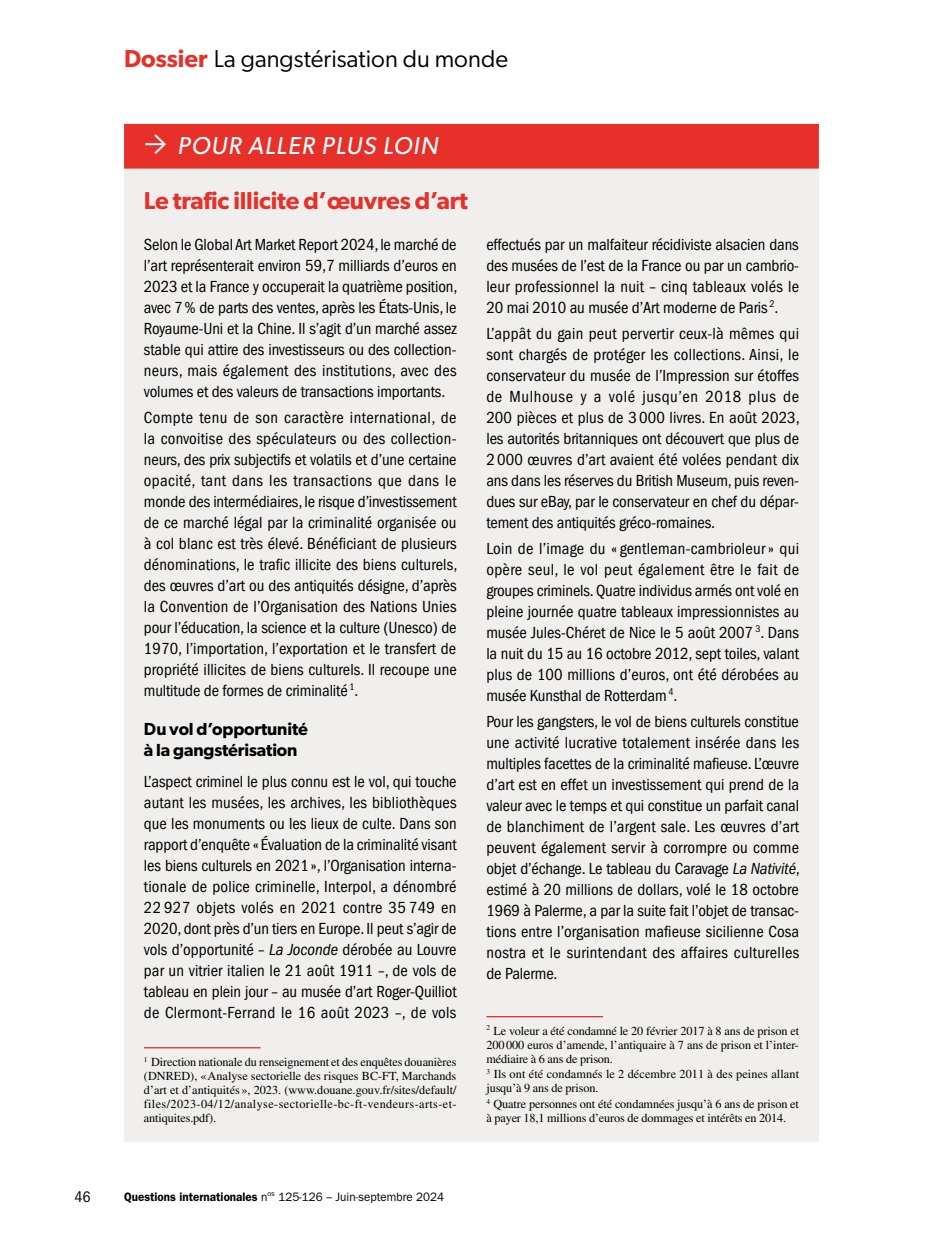
<style>
.page{position:relative;width:943px;height:1241px;background:#fff}
.page>*{position:absolute;margin:0;border:0;box-sizing:border-box;transform-origin:0 0}
.t1{font:24.5px "Gibson";color:#000}
._07_H1_TITRE{font:600 24.5px "Gibson";letter-spacing:-.01em;color:#e73029}
._07_Bandeau{font:italic 24.5px "Gibson";letter-spacing:.05em;color:#fff}
._07_H2_INTERTITRE_1{font:600 17.5px/21px "Gibson";letter-spacing:-.01em;color:#000}
._07_TXT_COUR{font:condensed 16.62px/21px "ITC Franklin Gothic Std";letter-spacing:-.005em;color:#000;text-align:justify}
.t2{font:condensed 15.75px "ITC Franklin Gothic Std";color:#000}
._07_NOTE__auto{font:12.25px/14px "Times LT Std";letter-spacing:-.01em;color:#000;text-align:justify}
._07_NOTE__auto-2{font:12.25px/14px "Times LT Std";letter-spacing:.01em;color:#000}
.t3{font:12.25px "ITC Franklin Gothic Std";color:#000;scale:.95 1}
.s1{font-weight:600;color:#e73029}
.s2{font-family:"Freight Sans Pro";font-style:normal;font-size:31.5px}
.s3{font-style:italic}
.s4{font-weight:600}
</style>
<div class="page">
<div style="left:124px;top:124px;width:695px;height:1017px;background:#f0efee"></div>
<div style="left:124px;top:124px;width:695px;height:45px;background:#e73029"></div>
<hr style="left:144px;top:1046px;width:116px;height:2px;background:#e73029">
<hr style="left:486px;top:1015px;width:117px;height:2px;background:#e73029">
<p class="t2" style="left:74px;top:1187px;width:18px">46</p>
<h1 class="t1" style="left:124px;top:43px;width:385px"><span class="s1">Dossier</span> La gangstérisation du monde</h1>
<p class="_07_Bandeau" style="left:144px;top:131px;width:296px"><span class="s2">J</span> POUR ALLER PLUS LOIN</p>
<h1 class="_07_H1_TITRE" style="left:144px;top:186px;width:325px">Le trafic illicite d’œuvres d’art</h1>
<p class="_07_TXT_COUR" style="left:144px;top:234px;width:315px">Selon le Global Art Market Report 2024, le marché de l’art représenterait environ 59,7 milliards d’euros en 2023 et la France y occuperait la quatrième position, avec 7% de parts des ventes, après les États-Unis, le Royaume-Uni et la Chine. Il s’agit d’un marché assez stable qui attire des investisseurs ou des collection&shy;neurs, mais également des institutions, avec des volumes et des valeurs de transactions importants.</p>
<p class="_07_TXT_COUR" style="left:144px;top:407px;width:315px">Compte tenu de son caractère international, de la convoitise des spéculateurs ou des collection&shy;neurs, des prix subjectifs et volatils et d’une certaine opacité, tant dans les transactions que dans le monde des intermédiaires, le risque d’investissement de ce marché légal par la criminalité organisée ou à col blanc est très élevé. Bénéficiant de plusieurs dénominations, le trafic illicite des biens culturels, des œuvres d’art ou des antiquités désigne, d’après la Convention de l’Organisation des Nations Unies pour l’éducation, la science et la culture (Unesco) de 1970, l’importation, l’exportation et le transfert de propriété illicites de biens culturels. Il recoupe une multitude de formes de criminalité <sup>1</sup>.</p>
<h2 class="_07_H2_INTERTITRE_1" style="left:144px;top:717px;width:165px">Du vol d’opportunité à la gangstérisation</h2>
<p class="_07_TXT_COUR" style="left:144px;top:770px;width:314px">L’aspect criminel le plus connu est le vol, qui touche autant les musées, les archives, les bibliothèques que les monuments ou les lieux de culte. Dans son rapport d’enquête «Évaluation de la criminalité visant les biens culturels en 2021», l’Organisation interna&shy;tionale de police criminelle, Interpol, a dénombré 22 927 objets volés en 2021 contre 35 749 en 2020, dont près d’un tiers en Europe. Il peut s’agir de vols d’opportunité – <span class="s3">La Joconde</span> dérobée au Louvre par un vitrier italien le 21 août 1911 –, de vols de tableau en plein jour – au musée d’art Roger-Quilliot de Clermont-Ferrand le 16 août 2023 –, de vols</p>
<p class="_07_NOTE__auto" style="left:144px;top:1054px;width:314px"><sup>1</sup> Direction nationale du renseignement et des enquêtes douanières (DNRED), «Analyse sectorielle des risques BC-FT, Marchands d’art et d’antiquités », 2023. (www.douane.gouv.fr/sites/default/ files/2023-04/12/analyse-sectorielle-bc-ft-vendeurs-arts-et&shy;antiquites.pdf).</p>
<p class="_07_TXT_COUR" style="left:486px;top:234px;width:314px">effectués par un malfaiteur récidiviste alsacien dans des musées de l’est de la France ou par un cambrio&shy;leur professionnel la nuit – cinq tableaux volés le 20 mai 2010 au musée d’Art moderne de Paris <sup>2</sup>.</p>
<p class="_07_TXT_COUR" style="left:486px;top:323px;width:315px">L’appât du gain peut pervertir ceux-là mêmes qui sont chargés de protéger les collections. Ainsi, le conservateur du musée de l’Impression sur étoffes de Mulhouse y a volé jusqu’en 2018 plus de 200 pièces et plus de 3 000 livres. En août 2023, les autorités britanniques ont découvert que plus de 2 000 œuvres d’art avaient été volées pendant dix ans dans les réserves du British Museum, puis reven&shy;dues sur eBay, par le conservateur en chef du dépar&shy;tement des antiquités gréco-romaines.</p>
<p class="_07_TXT_COUR" style="left:486px;top:538px;width:314px">Loin de l’image du « gentleman-cambrioleur» qui opère seul, le vol peut également être le fait de groupes criminels. Quatre individus armés ont volé en pleine journée quatre tableaux impressionnistes au musée Jules-Chéret de Nice le 5 août 2007 <sup>3</sup>. Dans la nuit du 15 au 16 octobre 2012, sept toiles, valant plus de 100 millions d’euros, ont été dérobées au musée Kunsthal de Rotterdam <sup>4</sup>.</p>
<p class="_07_TXT_COUR" style="left:486px;top:711px;width:315px">Pour les gangsters, le vol de biens culturels constitue une activité lucrative totalement insérée dans les multiples facettes de la criminalité mafieuse. L’œuvre d’art est en effet un investissement qui prend de la valeur avec le temps et qui constitue un parfait canal de blanchiment de l’argent sale. Les œuvres d’art peuvent également servir à corrompre ou comme objet d’échange. Le tableau du Caravage <span class="s3">La Nativité</span>, estimé à 20 millions de dollars, volé le 18 octobre 1969 à Palerme, a par la suite fait l’objet de transac&shy;tions entre l’organisation mafieuse sicilienne Cosa nostra et le surintendant des affaires culturelles de Palerme.</p>
<p class="_07_NOTE__auto" style="left:486px;top:1023px;width:314px"><sup>2</sup> Le voleur a été condamné le 20 février 2017 à 8 ans de prison et 200000 euros d’amende, l’antiquaire à 7 ans de prison et l’inter&shy;médiaire à 6 ans de prison.</p>
<p class="_07_NOTE__auto-2" style="left:486px;top:1066px;width:314px"><sup>3</sup> Ils ont été condamnés le 2 décembre 2011 à des peines allant jusqu’à 9 ans de prison.</p>
<p class="_07_NOTE__auto" style="left:486px;top:1096px;width:314px"><sup>4</sup> Quatre personnes ont été condamnées jusqu’à 6 ans de prison et à payer 18,1 millions d’euros de dommages et intérêts en 2014.</p>
<p class="t3" style="left:124px;top:1189px;width:338px"><span class="s4">Questions internationales</span> n<sup>os</sup> 125-126 – Juin-septembre 2024</p>
</div>
